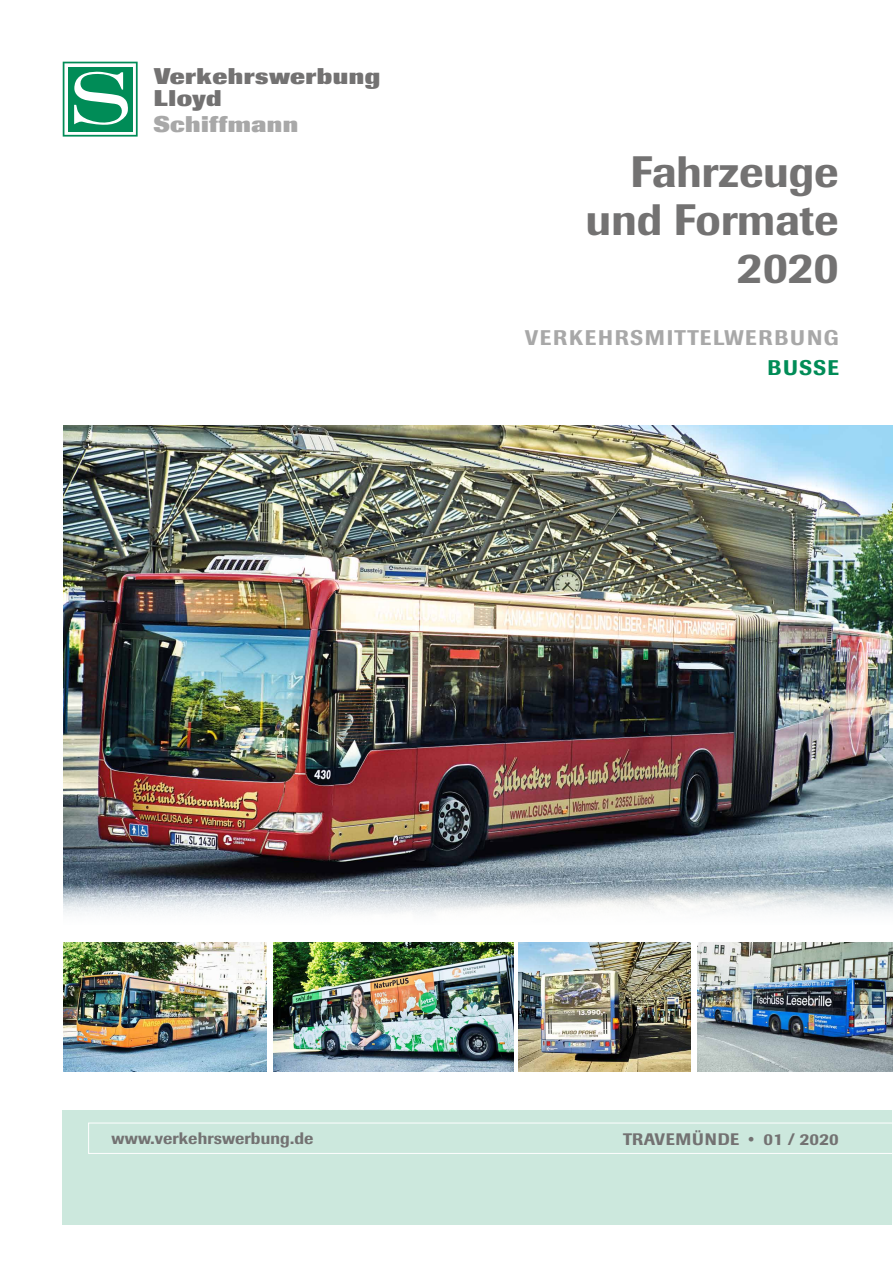
<style>
.page{position:relative;width:893px;height:1263px;background:#fff}
.page>*{position:absolute;margin:0;border:0;box-sizing:border-box;transform-origin:0 0}
.t1{font:500 49.35px "Imago";color:#737272}
.t2{font:500 43.5px/48px "Imago";color:#737272;text-align:right}
.t3{font:800 22.5px/22.5px "Imago";letter-spacing:.02em;color:#737272;scale:1.1 1}
.t4{font:800 22.5px "Imago";letter-spacing:.02em;color:#a8a8a8;scale:1.1 1}
.t5{font:500 21px "Imago";letter-spacing:.08em;color:#a8a8a8}
.t6{font:500 21px "Imago";color:#008c57}
.t7{font:500 16.5px "Imago";letter-spacing:.01em;color:#737272}
</style>
<div class="page">
<svg style="left:63px;top:62px;width:75px;height:75px"></svg>
<div style="left:63px;top:1110px;width:829px;height:115px;background:#cce8dd"></div>
<svg style="left:88px;top:1123px;width:804px;height:31px"></svg>
<img style="left:519px;top:943px;width:172px;height:129px">
<img style="left:273px;top:942px;width:241px;height:130px">
<img style="left:697px;top:943px;width:196px;height:129px">
<img style="left:64px;top:943px;width:203px;height:129px">
<img style="left:64px;top:425px;width:829px;height:448px">
<svg style="left:63px;top:873px;width:830px;height:41px"></svg>
<h3 class="t3" style="left:154px;top:65px;width:207px">Verkehrswerbung<br>Lloyd</h3>
<h3 class="t4" style="left:154px;top:110px;width:133px">Schiffmann</h3>
<h2 class="t2" style="left:586px;top:148px;width:254px">Fahrzeuge und Formate<br>2020</h2>
<h1 class="t1" style="left:725px;top:234px;width:116px">2019</h1>
<p class="t5" style="left:525px;top:324px;width:315px">verkehrsmittelwerbung</p>
<p class="t6" style="left:767px;top:354px;width:73px">Busse</p>
<p class="t7" style="left:112px;top:1128px;width:203px">www.verkehrswerbung.de</p>
<p class="t7" style="left:623px;top:1129px;width:45px">TRAVEM</p>
<p class="t7" style="left:692px;top:1129px;width:148px">ÜN DE • 01 / 2020</p>
</div>
